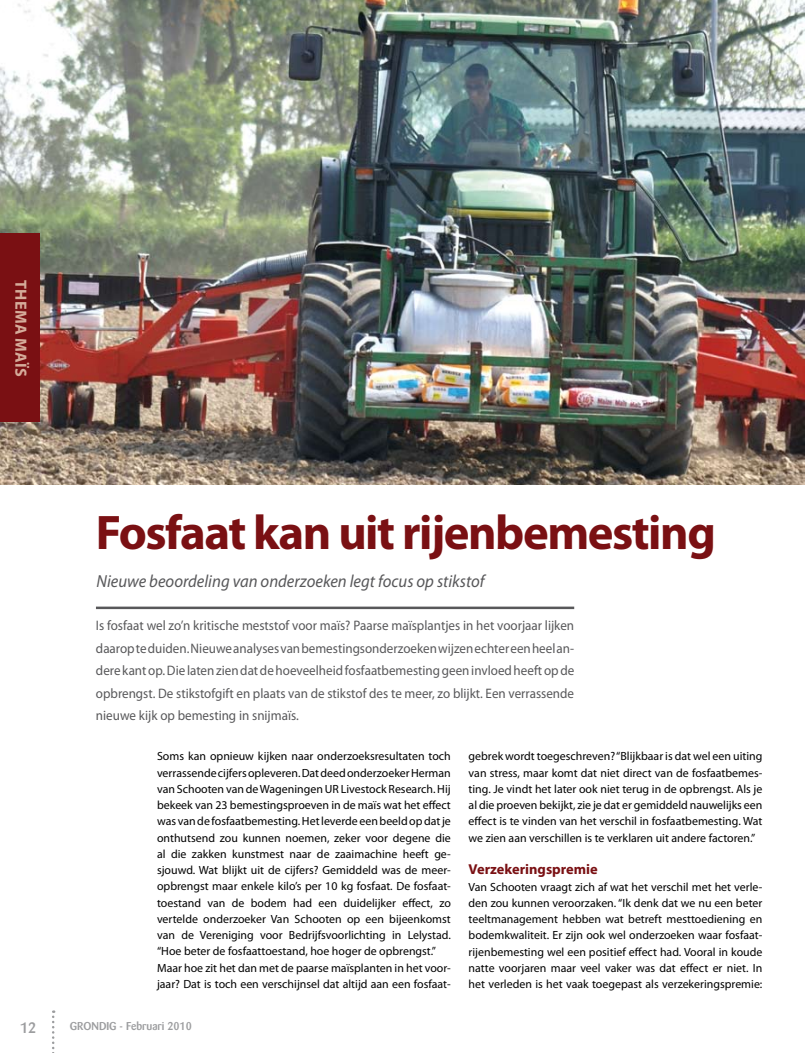
<style>
.page{position:relative;width:805px;height:1053px;background:#fff}
.page>*{position:absolute;margin:0;border:0;box-sizing:border-box;transform-origin:0 0}
.t1{font:700 48.75px "Myriad Pro";letter-spacing:-.03em;color:#7a1013}
.t2{font:italic 17.5px "Myriad Pro";color:#58585a;scale:.95 1}
.t3{font:700 16.25px "Myriad Pro";letter-spacing:.02em;color:#d5ab9a}
.t4{font:500 15px "Barmeno Pro";color:#9c9d9f}
.t5{font:700 14.38px "Myriad Pro";color:#7a1013}
.t6{font:13.75px/22.5px "Myriad Pro";color:#58585a;text-align:justify;scale:.95 1}
.t7{font:11.88px/16.2px "Myriad Pro";color:#000;text-align:justify}
.t8{font:500 11.25px "Barmeno Pro";color:#9c9d9f}
</style>
<div class="page">
<svg style="left:52px;top:1010px;width:2px;height:43px"></svg>
<img style="left:0;top:0;width:804px;height:484px">
<hr style="left:96px;top:606px;width:478px;height:3px;background:#58585a">
<div style="left:0;top:234px;width:39px;height:188px;background:#7a1013"></div>
<h3 class="t3" style="left:32px;top:280px;width:98px;rotate:90deg">thema maïs</h3>
<h1 class="t1" style="left:96px;top:501px;width:621px">Fosfaat kan uit rijenbemesting</h1>
<h2 class="t2" style="left:96px;top:570px;width:410px">Nieuwe beoordeling van onderzoeken legt focus op stikstof</h2>
<p class="t6" style="left:96px;top:614px;width:505px">Is fosfaat wel zo’n kritische meststof voor maïs? Paarse maïsplantjes in het voorjaar lijken daarop te duiden. Nieuwe analyses van bemestingsonderzoeken wijzen echter een heel an&shy;dere kant op. Die laten zien dat de hoeveelheid fosfaatbemesting geen invloed heeft op de opbrengst. De stikstofgift en plaats van de stikstof des te meer, zo blijkt. Een verrassende nieuwe kijk op bemesting in snijmaïs.</p>
<p class="t7" style="left:468px;top:748px;width:295px">gebrek wordt toegeschreven? “Blijkbaar is dat wel een uiting van stress, maar komt dat niet direct van de fosfaatbemes&shy;ting. Je vindt het later ook niet terug in de opbrengst. Als je al die proeven bekijkt, zie je dat er gemiddeld nauwelijks een effect is te vinden van het verschil in fosfaatbemesting. Wat we zien aan verschillen is te verklaren uit andere factoren.”</p>
<p class="t5" style="left:468px;top:860px;width:131px">Verzekeringspremie</p>
<p class="t7" style="left:468px;top:878px;width:295px">Van Schooten vraagt zich af wat het verschil met het verle&shy;den zou kunnen veroorzaken. “Ik denk dat we nu een beter teeltmanagement hebben wat betreft mesttoediening en bodemkwaliteit. Er zijn ook wel onderzoeken waar fosfaat&shy;rijenbemesting wel een positief effect had. Vooral in koude natte voorjaren maar veel vaker was dat effect er niet. In het verleden is het vaak toegepast als verzekeringspremie:</p>
<p class="t7" style="left:157px;top:748px;width:295px;text-align:left">Soms kan opnieuw kijken naar onderzoeksresultaten toch verrassende cijfers opleveren. Dat deed onderzoeker Herman van Schooten van de Wageningen UR Livestock Research. Hij bekeek van 23 bemestingsproeven in de maïs wat het effect was van de fosfaatbemesting. Het leverde een beeld op dat je onthutsend zou kunnen noemen, zeker voor degene die al die zakken kunstmest naar de zaaimachine heeft ge&shy;sjouwd. Wat blijkt uit de cijfers? Gemiddeld was de meer&shy;opbrengst maar enkele kilo’s per 10 kg fosfaat. De fosfaat&shy;toestand van de bodem had een duidelijker effect, zo vertelde onderzoeker Van Schooten op een bijeenkomst van de Vereniging voor Bedrijfsvoorlichting in Lelystad. “Hoe beter de fosfaattoestand, hoe hoger de opbrengst.” Maar hoe zit het dan met de paarse maïsplanten in het voor&shy;jaar? Dat is toch een verschijnsel dat altijd aan een fosfaat-</p>
<p class="t4" style="left:20px;top:1017px;width:18px">12</p>
<p class="t8" style="left:70px;top:1018px;width:123px">GRONDIG - Februari 2010</p>
</div>
